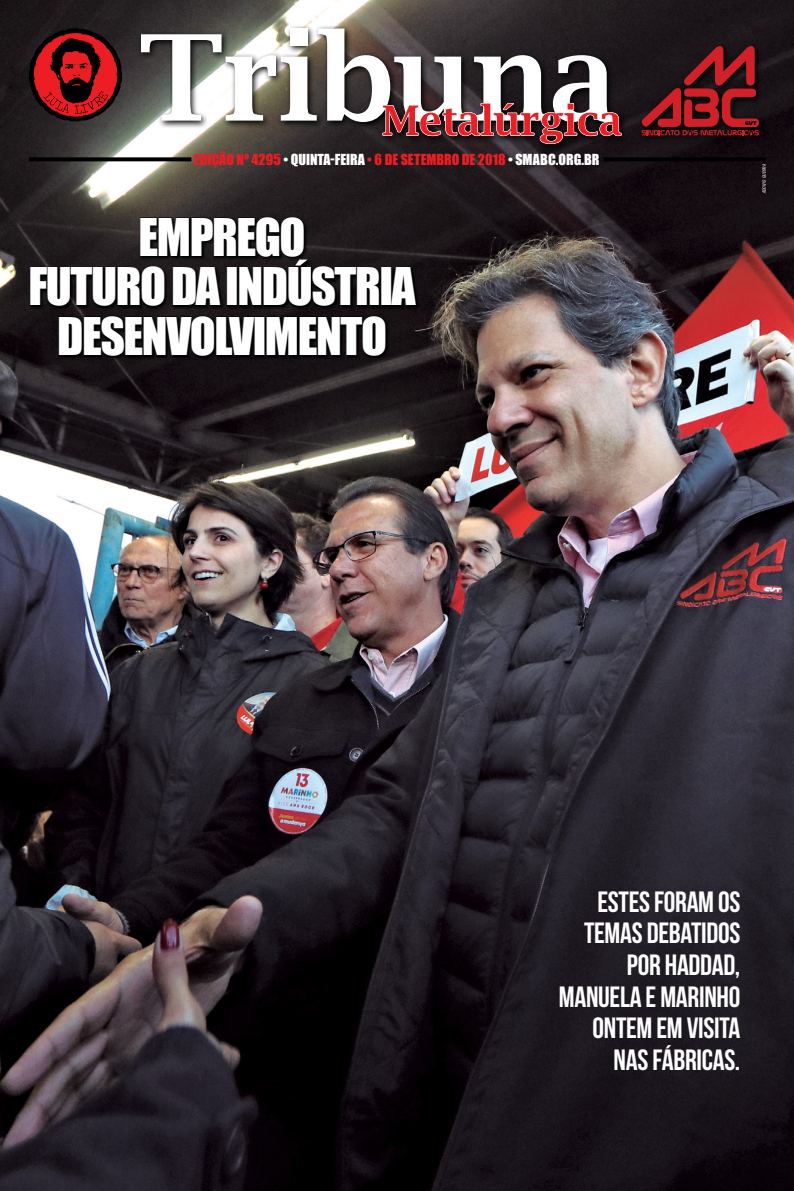
<style>
.page{position:relative;width:794px;height:1191px;background:#fff}
.page>*{position:absolute;margin:0;border:0;box-sizing:border-box;transform-origin:0 0}
.t1{font:47.6px/49.4px "Impact";letter-spacing:-.03em;color:#fff;text-align:center}
.t2{font:29.3px/31.6px "Bebas Neue";letter-spacing:-.01em;color:#fff;text-align:right}
.t3{font:14px "Impact";color:#ed1d24}
.t4{font:italic condensed 4.4px "Swiss 721 BT";letter-spacing:-.01em;color:#fff}
.s1{color:#fff}
</style>
<div class="page">
<img style="left:0;top:0;width:794px;height:1191px">
<svg style="left:29px;top:157px;width:162px;height:4px"></svg>
<hr style="left:603px;top:157px;width:163px;height:4px;background:#000">
<svg style="left:137px;top:25px;width:630px;height:127px;background:#302b2c"></svg>
<svg style="left:141px;top:29px;width:481px;height:115px"></svg>
<svg style="left:641px;top:46px;width:118px;height:89px;background:#5c161b"></svg>
<svg style="left:29px;top:28px;width:93px;height:94px;background:#701518"></svg>
<div style="left:29px;top:217px;width:392px;height:143px;background:#000;opacity:.86"></div>
<svg style="left:29px;top:215px;width:351px;height:92px;background:#110e0f"></svg>
<div style="left:381px;top:267px;width:10px;height:38px;border:1px solid #000"></div>
<svg style="left:390px;top:266px;width:27px;height:40px"></svg>
<svg style="left:58px;top:315px;width:197px;height:42px;background:#050404"></svg>
<div style="left:254px;top:316px;width:11px;height:39px;border:1px solid #000"></div>
<svg style="left:266px;top:314px;width:120px;height:42px;background:#050304"></svg>
<p class="t3" style="left:194px;top:149px;width:407px">EDIÇÃO Nº 4295 <span class="s1">• QUINTA-FEIRA</span> • 6 DE SETEMBRO DE 2018 <span class="s1">• SMABC.ORG.BR</span></p>
<h1 class="t1" style="left:28px;top:211px;width:389px">EMPREGO<br>FUTURO DA INDÚSTRIA<br>DESENVOLVIMENTO</h1>
<p class="t4" style="left:761px;top:193px;width:31px;rotate:-90deg">adonis guerra</p>
<p class="t2" style="left:559px;top:885px;width:183px">ESTES FORAM OS<br>TEMAS DEBATIDOS<br>POR HADDAD,<br>MANUELA E MARINHO<br>ONTEM EM VISITA<br>NAS FÁBRICAS.</p>
</div>
